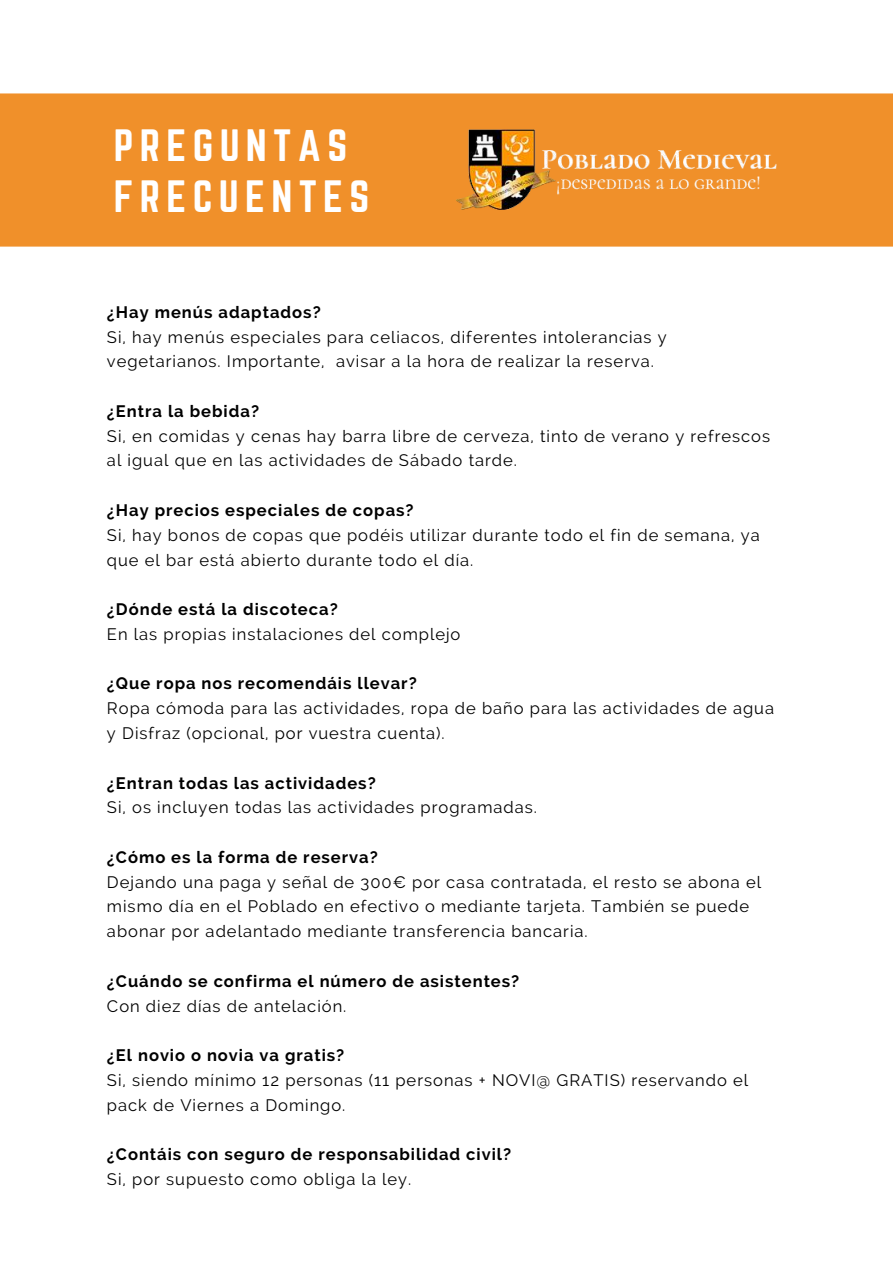
<style>
.page{position:relative;width:893px;height:1263px;background:#fff}
.page>*{position:absolute;margin:0;border:0;box-sizing:border-box;transform-origin:0 0}
.t1{font:39.75px/50.7px "Norwester";letter-spacing:.16em;color:#fff}
.t2{font:16.5px/24.8px "Raleway";letter-spacing:.06em;color:#000}
.t3{font:700 16.5px "Raleway";letter-spacing:.06em;color:#000}
</style>
<div class="page">
<div style="left:0;top:93px;width:893px;height:154px;background:#f0902a"></div>
<img style="left:456px;top:129px;width:321px;height:81px">
<h1 class="t1" style="left:114px;top:122px;width:257px">PREGUNTAS<br>FRECUENTES</h1>
<p class="t3" style="left:107px;top:302px;width:215px">¿Hay menús adaptados?</p>
<p class="t2" style="left:107px;top:324px;width:561px">Si, hay menús especiales para celiacos, diferentes intolerancias y vegetarianos. Importante, avisar a la hora de realizar la reserva.</p>
<p class="t3" style="left:107px;top:401px;width:154px">¿Entra la bebida?</p>
<p class="t2" style="left:107px;top:423px;width:665px">Si, en comidas y cenas hay barra libre de cerveza, tinto de verano y refrescos al igual que en las actividades de Sábado tarde.</p>
<p class="t3" style="left:107px;top:500px;width:308px">¿Hay precios especiales de copas?</p>
<p class="t2" style="left:107px;top:523px;width:654px">Si, hay bonos de copas que podéis utilizar durante todo el fin de semana, ya que el bar está abierto durante todo el día.</p>
<p class="t3" style="left:107px;top:600px;width:232px">¿Dónde está la discoteca?</p>
<p class="t2" style="left:107px;top:622px;width:355px">En las propias instalaciones del complejo</p>
<p class="t3" style="left:107px;top:674px;width:311px">¿Que ropa nos recomendáis llevar?</p>
<p class="t2" style="left:107px;top:696px;width:669px">Ropa cómoda para las actividades, ropa de baño para las actividades de agua y Disfraz (opcional, por vuestra cuenta).</p>
<p class="t3" style="left:107px;top:773px;width:270px">¿Entran todas las actividades?</p>
<p class="t2" style="left:107px;top:795px;width:432px">Si, os incluyen todas las actividades programadas.</p>
<p class="t3" style="left:107px;top:847px;width:272px">¿Cómo es la forma de reserva?</p>
<p class="t2" style="left:107px;top:869px;width:656px">Dejando una paga y señal de 300€ por casa contratada, el resto se abona el mismo día en el Poblado en efectivo o mediante tarjeta. También se puede abonar por adelantado mediante transferencia bancaria.</p>
<p class="t3" style="left:107px;top:971px;width:414px">¿Cuándo se confirma el número de asistentes?</p>
<p class="t2" style="left:107px;top:993px;width:241px">Con diez días de antelación.</p>
<p class="t3" style="left:107px;top:1045px;width:239px">¿El novio o novia va gratis?</p>
<p class="t2" style="left:107px;top:1068px;width:643px">Si, siendo mínimo 12 personas (11 personas + NOVI@ GRATIS) reservando el pack de Viernes a Domingo.</p>
<p class="t3" style="left:107px;top:1145px;width:406px">¿Contáis con seguro de responsabilidad civil?</p>
<p class="t2" style="left:107px;top:1167px;width:306px">Si, por supuesto como obliga la ley.</p>
</div>
